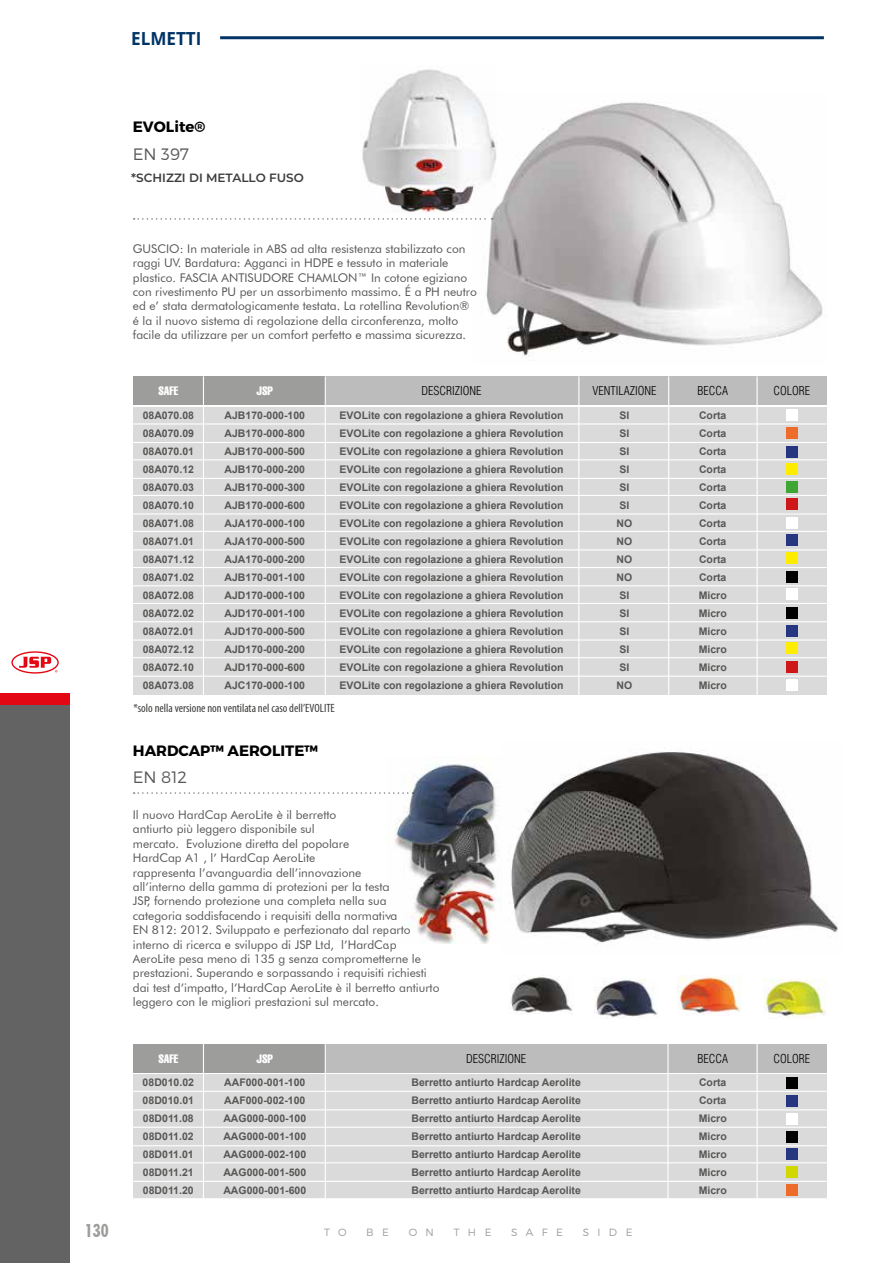
<style>
.page{position:relative;width:893px;height:1263px;background:#fff}
.page>*{position:absolute;margin:0;border:0;box-sizing:border-box;transform-origin:0 0}
.t1{font:700 18px "Open Sans";color:#036;scale:.95 1}
.t2{font:700 condensed 18px "Futura BT";color:#9d9d9c}
.t3{font:300 16.5px "Montserrat";color:#575756}
.t4{font:700 15px "Montserrat";color:#000}
.t5{font:12px/14.4px "Futura BT";color:#575756}
.t6{font:300 condensed 12px "Helvetica LT Std";color:#000}
.t7{font:condensed 12px "Myriad Pro";color:#3c3c3b}
.t8{font:600 12px "Montserrat";color:#3c3c3b}
.t9{font:12px "Helvetica LT Std Comp";color:#fff}
.t10{font:700 10.5px/18px "Arial";color:#575756;text-align:justify}
.t11{font:300 10.5px "Montserrat";letter-spacing:.8em;color:#9d9d9c}
</style>
<div class="page">
<hr style="left:220px;top:36px;width:604px;height:3px;background:#036">
<img style="left:486px;top:102px;width:341px;height:254px">
<img style="left:509px;top:750px;width:329px;height:194px">
<svg style="left:134px;top:218px;width:358px;height:2px"></svg>
<svg style="left:134px;top:792px;width:252px;height:2px"></svg>
<img style="left:362px;top:69px;width:134px;height:146px">
<img style="left:388px;top:764px;width:112px;height:180px">
<img style="left:678px;top:975px;width:63px;height:40px">
<img style="left:510px;top:975px;width:63px;height:39px">
<img style="left:763px;top:979px;width:63px;height:40px">
<img style="left:594px;top:979px;width:64px;height:39px">
<div style="left:325px;top:1044px;width:502px;height:28px;background:#bcbcbc"></div>
<div style="left:133px;top:1044px;width:192px;height:28px;background:#9d9d9c"></div>
<div style="left:133px;top:1074px;width:694px;height:125px;background:#dadada"></div>
<hr style="left:325px;top:1044px;width:1px;height:155px;background:#fff">
<hr style="left:667px;top:1044px;width:2px;height:155px;background:#fff">
<hr style="left:203px;top:1044px;width:1px;height:155px;background:#fff">
<hr style="left:133px;top:1091px;width:694px;height:1px;background:#fff">
<hr style="left:133px;top:1127px;width:694px;height:1px;background:#fff">
<hr style="left:133px;top:1162px;width:694px;height:1px;background:#fff">
<hr style="left:133px;top:1198px;width:694px;height:1px;background:#fff">
<hr style="left:133px;top:1109px;width:694px;height:1px;background:#fff">
<hr style="left:133px;top:1145px;width:694px;height:1px;background:#fff">
<hr style="left:133px;top:1181px;width:694px;height:1px;background:#fff">
<hr style="left:756px;top:1044px;width:2px;height:155px;background:#fff">
<div style="left:786px;top:1077px;width:12px;height:12px;background:#000"></div>
<div style="left:786px;top:1095px;width:12px;height:12px;background:#263680"></div>
<div style="left:786px;top:1113px;width:12px;height:12px;background:#fff"></div>
<div style="left:786px;top:1130px;width:12px;height:12px;background:#000"></div>
<div style="left:786px;top:1148px;width:12px;height:12px;background:#263680"></div>
<div style="left:786px;top:1166px;width:12px;height:12px;background:#d1d700"></div>
<div style="left:786px;top:1184px;width:12px;height:12px;background:#ed6c2a"></div>
<div style="left:325px;top:377px;width:502px;height:28px;background:#bcbcbc"></div>
<div style="left:133px;top:377px;width:192px;height:28px;background:#9d9d9c"></div>
<div style="left:133px;top:407px;width:694px;height:287px;background:#dadada"></div>
<hr style="left:325px;top:376px;width:1px;height:320px;background:#fff">
<hr style="left:578px;top:376px;width:1px;height:320px;background:#fff">
<hr style="left:203px;top:376px;width:1px;height:320px;background:#fff">
<hr style="left:133px;top:423px;width:694px;height:1px;background:#fff">
<hr style="left:133px;top:459px;width:694px;height:1px;background:#fff">
<hr style="left:133px;top:495px;width:694px;height:1px;background:#fff">
<hr style="left:133px;top:531px;width:694px;height:1px;background:#fff">
<hr style="left:133px;top:442px;width:694px;height:1px;background:#fff">
<hr style="left:133px;top:478px;width:694px;height:1px;background:#fff">
<hr style="left:133px;top:513px;width:694px;height:1px;background:#fff">
<hr style="left:133px;top:549px;width:694px;height:1px;background:#fff">
<hr style="left:133px;top:567px;width:694px;height:1px;background:#fff">
<hr style="left:133px;top:585px;width:694px;height:1px;background:#fff">
<hr style="left:133px;top:603px;width:694px;height:1px;background:#fff">
<hr style="left:133px;top:621px;width:694px;height:1px;background:#fff">
<hr style="left:133px;top:639px;width:694px;height:2px;background:#fff">
<hr style="left:133px;top:657px;width:694px;height:1px;background:#fff">
<hr style="left:133px;top:676px;width:694px;height:1px;background:#fff">
<hr style="left:668px;top:376px;width:1px;height:320px;background:#fff">
<hr style="left:756px;top:376px;width:2px;height:320px;background:#fff">
<div style="left:786px;top:409px;width:12px;height:12px;background:#fff"></div>
<div style="left:786px;top:427px;width:12px;height:12px;background:#ed6c2a"></div>
<div style="left:786px;top:446px;width:12px;height:11px;background:#263680"></div>
<div style="left:786px;top:463px;width:12px;height:12px;background:#ffed00"></div>
<div style="left:786px;top:481px;width:12px;height:11px;background:#3fa535"></div>
<div style="left:786px;top:498px;width:12px;height:12px;background:#cd1719"></div>
<div style="left:786px;top:517px;width:12px;height:11px;background:#fff"></div>
<div style="left:786px;top:534px;width:12px;height:12px;background:#263680"></div>
<div style="left:786px;top:552px;width:12px;height:12px;background:#ffed00"></div>
<div style="left:786px;top:571px;width:12px;height:11px;background:#000"></div>
<div style="left:786px;top:588px;width:12px;height:12px;background:#fff"></div>
<div style="left:786px;top:607px;width:12px;height:12px;background:#000"></div>
<div style="left:786px;top:625px;width:12px;height:12px;background:#263680"></div>
<div style="left:786px;top:642px;width:12px;height:12px;background:#ffed00"></div>
<div style="left:786px;top:661px;width:12px;height:12px;background:#cd1719"></div>
<div style="left:786px;top:679px;width:12px;height:12px;background:#fff"></div>
<div style="left:0;top:693px;width:70px;height:30px;background:#e30613"></div>
<svg style="left:11px;top:651px;width:48px;height:23px"></svg>
<div style="left:0;top:705px;width:70px;height:558px;background:#646363"></div>
<h1 class="t1" style="left:131px;top:25px;width:76px">ELMETTI</h1>
<h3 class="t4" style="left:133px;top:118px;width:74px">EVOLite®</h3>
<h2 class="t3" style="left:133px;top:144px;width:58px">EN 397</h2>
<p class="t8" style="left:131px;top:169px;width:174px">*SCHIZZI DI METALLO FUSO</p>
<p class="t5" style="left:133px;top:241px;width:346px">GUSCIO: In materiale in ABS ad alta resistenza stabilizzato con raggi UV. Bardatura: Agganci in HDPE e tessuto in materiale plastico. FASCIA ANTISUDORE CHAMLON™ In cotone egiziano con rivestimento PU per un assorbimento massimo. É a PH neutro ed e’ stata dermatologicamente testata. La rotellina Revolution® é la il nuovo sistema di regolazione della circonferenza, molto facile da utilizzare per un comfort perfetto e massima sicurezza.</p>
<p class="t9" style="left:158px;top:383px;width:22px">SAFE</p>
<p class="t9" style="left:256px;top:383px;width:18px">JSP</p>
<p class="t6" style="left:422px;top:383px;width:61px">DESCRIZIONE</p>
<p class="t10" style="left:143px;top:406px;width:53px">08A070.08<br>08A070.09<br>08A070.01<br>08A070.12<br>08A070.03<br>08A070.10<br>08A071.08<br>08A071.01<br>08A071.12<br>08A071.02<br>08A072.08<br>08A072.02<br>08A072.01<br>08A072.12<br>08A072.10<br>08A073.08</p>
<p class="t10" style="left:225px;top:406px;width:82px">AJB170-000-100<br>AJB170-000-800<br>AJB170-000-500<br>AJB170-000-200<br>AJB170-000-300<br>AJB170-000-600<br>AJA170-000-100<br>AJA170-000-500<br>AJA170-000-200<br>AJB170-001-100<br>AJD170-000-100<br>AJD170-001-100<br>AJD170-000-500<br>AJD170-000-200<br>AJD170-000-600<br>AJC170-000-100</p>
<p class="t10" style="left:340px;top:406px;width:226px">EVOLite con regolazione a ghiera Revolution EVOLite con regolazione a ghiera Revolution EVOLite con regolazione a ghiera Revolution EVOLite con regolazione a ghiera Revolution EVOLite con regolazione a ghiera Revolution EVOLite con regolazione a ghiera Revolution EVOLite con regolazione a ghiera Revolution EVOLite con regolazione a ghiera Revolution EVOLite con regolazione a ghiera Revolution EVOLite con regolazione a ghiera Revolution EVOLite con regolazione a ghiera Revolution EVOLite con regolazione a ghiera Revolution EVOLite con regolazione a ghiera Revolution EVOLite con regolazione a ghiera Revolution EVOLite con regolazione a ghiera Revolution EVOLite con regolazione a ghiera Revolution</p>
<p class="t7" style="left:133px;top:701px;width:203px">*solo nella versione non ventilata nel caso dell’EVOLITE</p>
<h3 class="t4" style="left:133px;top:741px;width:187px">HARDCAP™ AEROLITE™</h3>
<h2 class="t3" style="left:133px;top:767px;width:56px">EN 812</h2>
<p class="t5" style="left:133px;top:807px;width:308px">Il nuovo HardCap AeroLite è il berretto<br>antiurto più leggero disponibile sul<br>mercato. Evoluzione diretta del popolare<br>HardCap A1 , l’ HardCap AeroLite<br>rappresenta l’avanguardia dell’innovazione<br>all’interno della gamma di protezioni per la testa<br>JSP, fornendo protezione una completa nella sua<br>categoria soddisfacendo i requisiti della normativa<br>EN 812: 2012. Sviluppato e perfezionato dal reparto interno di ricerca e sviluppo di JSP Ltd, l’HardCap AeroLite pesa meno di 135 g senza comprometterne le prestazioni. Superando e sorpassando i requisiti richiesti dai test d’impatto, l’HardCap AeroLite è il berretto antiurto leggero con le migliori prestazioni sul mercato.</p>
<p class="t6" style="left:592px;top:383px;width:65px">VENTILAZIONE</p>
<p class="t10" style="left:616px;top:406px;width:17px;text-align:left">SI<br>SI<br>SI<br>SI<br>SI<br>SI<br>NO<br>NO<br>NO<br>NO<br>SI<br>SI<br>SI<br>SI<br>SI<br>NO</p>
<p class="t9" style="left:158px;top:1051px;width:22px">SAFE</p>
<p class="t9" style="left:256px;top:1051px;width:18px">JSP</p>
<p class="t6" style="left:466px;top:1051px;width:61px">DESCRIZIONE</p>
<p class="t10" style="left:143px;top:1073px;width:53px">08D010.02<br>08D010.01<br>08D011.08<br>08D011.02<br>08D011.01<br>08D011.21<br>08D011.20</p>
<p class="t10" style="left:223px;top:1073px;width:84px">AAF000-001-100<br>AAF000-002-100<br>AAG000-000-100<br>AAG000-001-100<br>AAG000-002-100<br>AAG000-001-500<br>AAG000-001-600</p>
<p class="t10" style="left:412px;top:1073px;width:171px">Berretto antiurto Hardcap Aerolite Berretto antiurto Hardcap Aerolite Berretto antiurto Hardcap Aerolite Berretto antiurto Hardcap Aerolite Berretto antiurto Hardcap Aerolite Berretto antiurto Hardcap Aerolite Berretto antiurto Hardcap Aerolite</p>
<h1 class="t2" style="left:85px;top:1220px;width:25px">130</h1>
<p class="t11" style="left:324px;top:1225px;width:24px">T O</p>
<p class="t11" style="left:366px;top:1225px;width:24px">B E</p>
<p class="t11" style="left:409px;top:1225px;width:27px">O N</p>
<p class="t11" style="left:454px;top:1225px;width:39px">THE</p>
<p class="t11" style="left:511px;top:1225px;width:53px">SAFE</p>
<p class="t11" style="left:583px;top:1225px;width:51px">SIDE</p>
<p class="t6" style="left:697px;top:383px;width:32px">BECCA</p>
<p class="t6" style="left:773px;top:383px;width:38px">COLORE</p>
<p class="t10" style="left:699px;top:406px;width:30px">Corta Corta Corta Corta Corta Corta Corta Corta Corta Corta Micro Micro Micro Micro Micro Micro</p>
<p class="t6" style="left:697px;top:1051px;width:32px">BECCA</p>
<p class="t6" style="left:773px;top:1051px;width:38px">COLORE</p>
<p class="t10" style="left:699px;top:1073px;width:30px">Corta Corta Micro Micro Micro Micro Micro</p>
</div>
